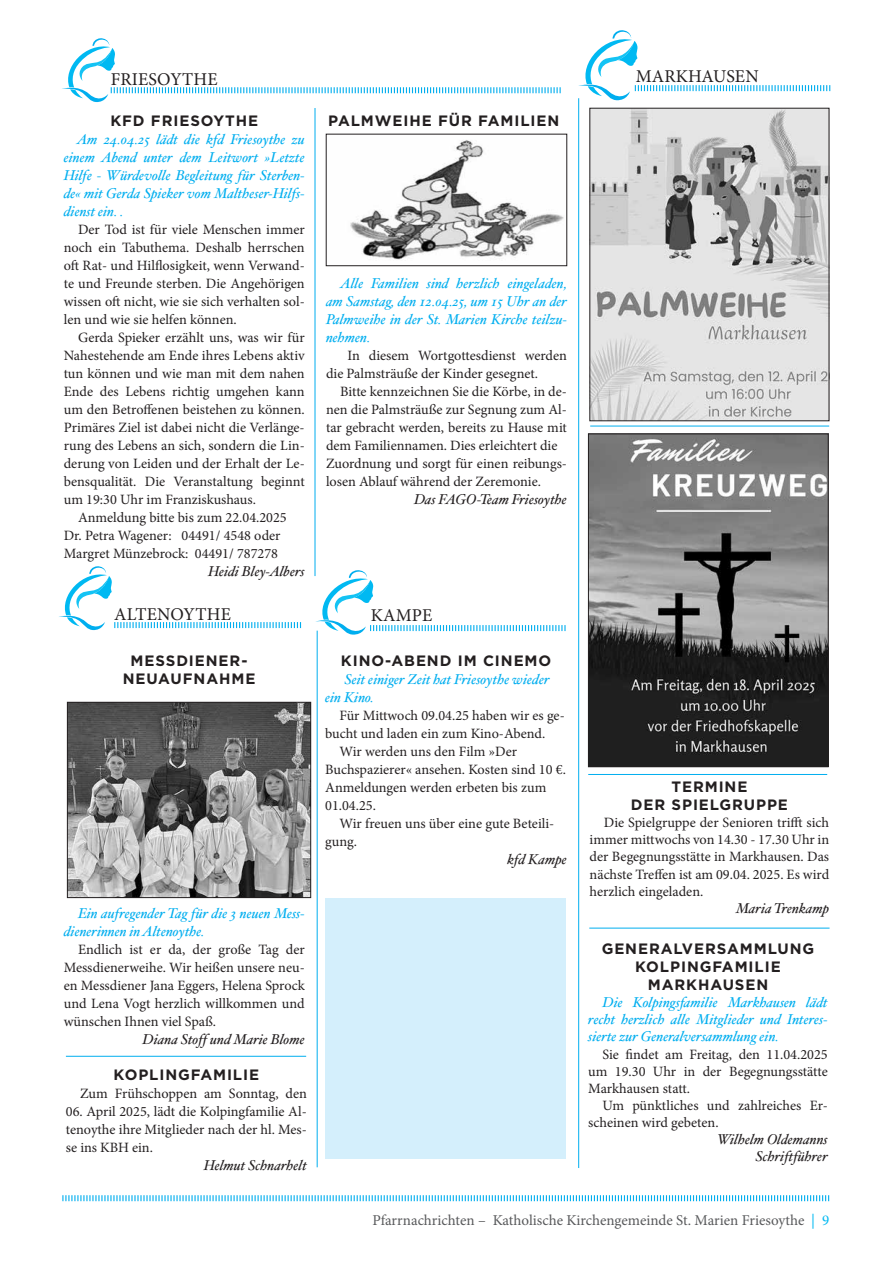
<style>
.page{position:relative;width:893px;height:1263px;background:#fff}
.page>*{position:absolute;margin:0;border:0;box-sizing:border-box;transform-origin:0 0}
.t1{font:18px "Minion Pro";letter-spacing:.01em;color:#231f20}
.t2{font:700 15px/18px "Gotham";letter-spacing:.06em;color:#231f20;text-align:center}
.t3{font:15px "Minion Pro";letter-spacing:-.005em;color:#58595b}
.t4{font:14.25px/18px "Minion Pro";color:#231f20;text-align:justify}
.t5{font:italic 14.25px/18px "Hoefler Txt";color:#00aeef;text-align:justify}
.t6{font:italic 14.25px/17.1px "Hoefler Txt";color:#231f20;text-align:right}
.s1{color:#00b9f2}
</style>
<div class="page">
<svg style="left:62px;top:1195px;width:768px;height:7px"></svg>
<hr style="left:578px;top:98px;width:1px;height:1070px;background:#00aeef">
<svg style="left:578px;top:30px;width:252px;height:72px"></svg>
<img style="left:592px;top:110px;width:235px;height:309px">
<img style="left:590px;top:436px;width:236px;height:329px">
<div style="left:588px;top:434px;width:240px;height:333px;border:1px solid #231f20"></div>
<hr style="left:66px;top:1056px;width:240px;height:1px;background:#00aeef">
<img style="left:69px;top:704px;width:240px;height:192px">
<div style="left:67px;top:702px;width:244px;height:196px;border:1px solid #231f20"></div>
<svg style="left:62px;top:38px;width:499px;height:65px"></svg>
<img style="left:350px;top:140px;width:214px;height:120px">
<div style="left:326px;top:134px;width:241px;height:132px;border:1px solid #231f20"></div>
<svg style="left:59px;top:566px;width:242px;height:65px"></svg>
<hr style="left:317px;top:631px;width:1px;height:536px;background:#00aeef">
<svg style="left:315px;top:570px;width:251px;height:67px"></svg>
<hr style="left:589px;top:928px;width:240px;height:1px;background:#00aeef">
<hr style="left:315px;top:108px;width:1px;height:468px;background:#00aeef">
<div style="left:325px;top:898px;width:241px;height:261px;background:#d4effc"></div>
<hr style="left:588px;top:774px;width:239px;height:1px;background:#00aeef">
<hr style="left:590px;top:426px;width:239px;height:1px;background:#00aeef">
<p class="t1" style="left:111px;top:67px;width:106px">Friesoythe</p>
<p class="t2" style="left:110px;top:112px;width:149px">KFD FRIESOYTHE</p>
<p class="t5" style="left:64px;top:130px;width:242px;text-indent:13px">Am 24.04.25 lädt die kfd Friesoythe zu einem Abend unter dem Leitwort »Letzte Hilfe - Würdevolle Begleitung für Sterben&shy;de« mit Gerda Spieker vom Maltheser-Hilfs&shy;dienst ein. .</p>
<p class="t4" style="left:64px;top:221px;width:242px;text-indent:14px">Der Tod ist für viele Menschen immer noch ein Tabuthema. Deshalb herrschen oft Rat- und Hilflosigkeit, wenn Verwand&shy;te und Freunde sterben. Die Angehörigen wissen oft nicht, wie sie sich verhalten sol&shy;len und wie sie helfen können.</p>
<p class="t4" style="left:64px;top:328px;width:242px;text-indent:14px">Gerda Spieker erzählt uns, was wir für Nahestehende am Ende ihres Lebens aktiv tun können und wie man mit dem nahen Ende des Lebens richtig umgehen kann um den Betroffenen beistehen zu können.<br>Primäres Ziel ist dabei nicht die Verlänge&shy;rung des Lebens an sich, sondern die Lin&shy;derung von Leiden und der Erhalt der Le&shy;bensqualität. Die Veranstaltung beginnt um 19:30 Uhr im Franziskushaus.</p>
<p class="t4" style="left:64px;top:508px;width:225px;text-align:left;text-indent:14px">Anmeldung bitte bis zum 22.04.2025<br>Dr. Petra Wagener: 04491/ 4548 oder<br>Margret Münzebrock: 04491/ 787278</p>
<p class="t6" style="left:208px;top:562px;width:98px">Heidi Bley-Albers</p>
<p class="t1" style="left:114px;top:602px;width:116px">Altenoythe</p>
<p class="t2" style="left:123px;top:652px;width:134px">M ESSDIENER-<br>N EUAUFNAHME</p>
<p class="t5" style="left:64px;top:904px;width:242px;text-indent:14px">Ein aufregender Tag für die 3 neuen Mess&shy;dienerinnen in Altenoythe.</p>
<p class="t4" style="left:64px;top:941px;width:242px;text-indent:14px">Endlich ist er da, der große Tag der Messdienerweihe. Wir heißen unsere neu&shy;en Messdiener Jana Eggers, Helena Sprock und Lena Vogt herzlich willkommen und wünschen Ihnen viel Spaß.</p>
<p class="t6" style="left:143px;top:1030px;width:164px">Diana Stoff und Marie Blome</p>
<p class="t2" style="left:114px;top:1066px;width:147px">KOPLINGFAMILIE</p>
<p class="t4" style="left:80px;top:1085px;width:228px">Zum Frühschoppen am Sonntag, den</p>
<p class="t4" style="left:66px;top:1103px;width:242px">06. April 2025, lädt die Kolpingfamilie Al&shy;tenoythe ihre Mitglieder nach der hl. Mes&shy;se ins KBH ein.</p>
<p class="t6" style="left:204px;top:1156px;width:104px">Helmut Schnarhelt</p>
<p class="t2" style="left:328px;top:112px;width:233px">PALMWEIHE FÜR FAMILIEN</p>
<p class="t1" style="left:636px;top:64px;width:125px">markhausen</p>
<p class="t5" style="left:326px;top:274px;width:242px;text-indent:14px">Alle Familien sind herzlich eingeladen, am Samstag, den 12.04.25, um 15 Uhr an der Palmweihe in der St. Marien Kirche teilzu&shy;nehmen.</p>
<p class="t4" style="left:326px;top:346px;width:242px">In diesem Wortgottesdienst werden die Palmsträuße der Kinder gesegnet.</p>
<p class="t4" style="left:326px;top:382px;width:242px;text-align:left;text-indent:14px">Bitte kennzeichnen Sie die Körbe, in de&shy;nen die Palmsträuße zur Segnung zum Al&shy;tar gebracht werden, bereits zu Hause mit dem Familiennamen. Dies erleichtert die Zuordnung und sorgt für einen reibungs&shy;losen Ablauf während der Zeremonie.</p>
<p class="t6" style="left:414px;top:490px;width:154px">Das FAGO-Team Friesoythe</p>
<p class="t1" style="left:371px;top:603px;width:26px">Kampe</p>
<p class="t2" style="left:341px;top:652px;width:210px">KINO-ABEND IM CINEMO</p>
<p class="t5" style="left:325px;top:670px;width:226px;text-indent:19px">Seit einiger Zeit hat Friesoythe wieder ein Kino.</p>
<p class="t4" style="left:339px;top:707px;width:227px">Für Mittwoch 09.04.25 haben wir es ge-</p>
<p class="t4" style="left:325px;top:725px;width:222px">bucht und laden ein zum Kino-Abend.</p>
<p class="t4" style="left:339px;top:743px;width:179px">Wir werden uns den Film »Der</p>
<p class="t4" style="left:325px;top:761px;width:242px">Buchspazierer« ansehen. Kosten sind 10 €.</p>
<p class="t4" style="left:325px;top:779px;width:223px">Anmeldungen werden erbeten bis zum</p>
<p class="t4" style="left:325px;top:797px;width:52px">01.04.25.</p>
<p class="t4" style="left:339px;top:815px;width:216px">Wir freuen uns über eine gute Beteili-</p>
<p class="t4" style="left:325px;top:832px;width:33px">gung.</p>
<p class="t6" style="left:507px;top:850px;width:61px">kfd Kampe</p>
<p class="t2" style="left:631px;top:778px;width:159px">TERMINE<br>DER SPIELGRUPPE</p>
<p class="t4" style="left:590px;top:814px;width:241px;line-height:17.1px">Die Spielgruppe der Senioren trifft sich immer mittwochs von 14.30 - 17.30 Uhr in der Begegnungsstätte in Markhausen. Das nächste Treffen ist am 09.04. 2025. Es wird herzlich eingeladen.</p>
<p class="t6" style="left:736px;top:899px;width:95px">Maria Trenkamp</p>
<p class="t2" style="left:602px;top:940px;width:214px">GENERALVERSAMMLUNG<br>KOLPINGFAMILIE<br>MARKHAUSEN</p>
<p class="t5" style="left:588px;top:993px;width:241px;line-height:17.1px;text-indent:14px">Die Kolpingsfamilie Markhausen lädt recht herzlich alle Mitglieder und Interes&shy;sierte zur Generalversammlung ein.</p>
<p class="t4" style="left:588px;top:1045px;width:241px;line-height:17.1px;text-align:left;text-indent:14px">Sie findet am Freitag, den 11.04.2025 um 19.30 Uhr in der Begegnungsstätte<br>Markhausen statt.<br>Um pünktliches und zahlreiches Er&shy;scheinen wird gebeten.</p>
<p class="t6" style="left:717px;top:1130px;width:112px">Wilhelm Oldemanns<br>Schriftführer</p>
<p class="t3" style="left:372px;top:1210px;width:458px">Pfarrnachrichten – Katholische Kirchengemeinde St. Marien Friesoythe <span class="s1">| 9</span></p>
</div>
